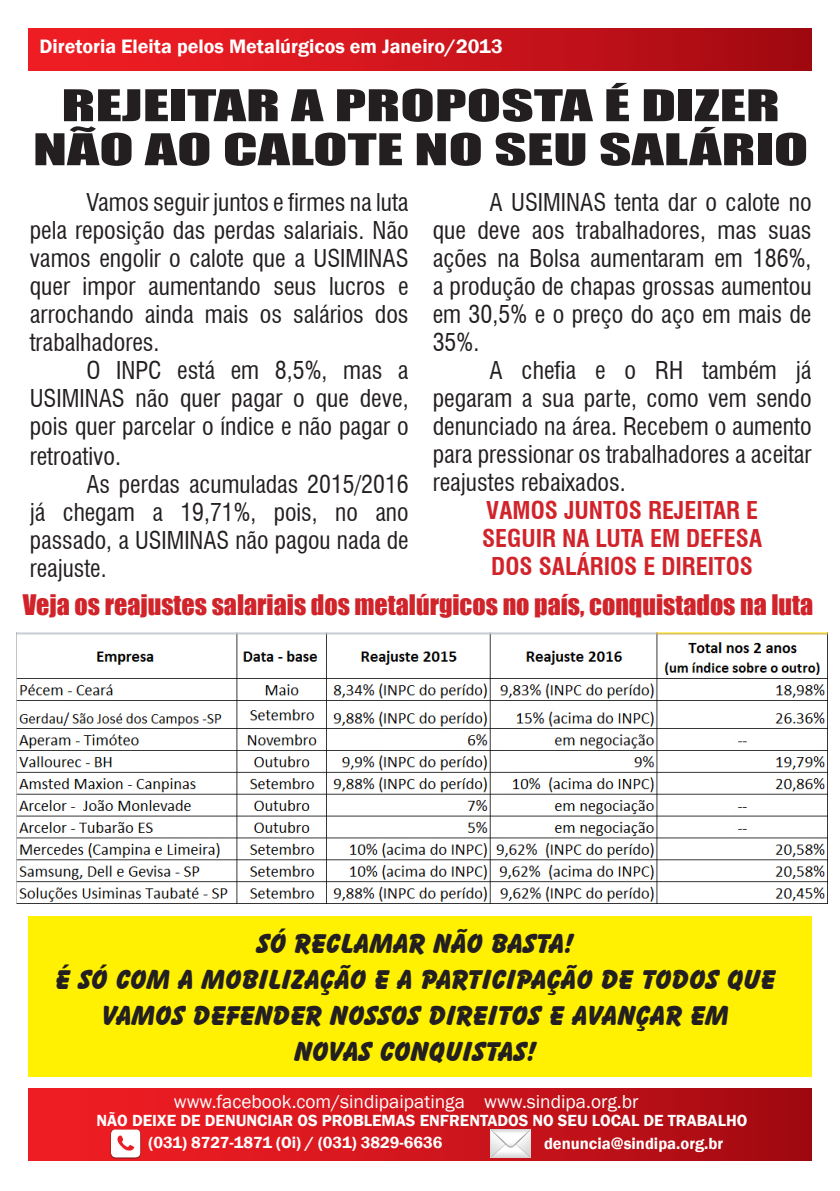
<style>
.page{position:relative;width:840px;height:1191px;background:#fff}
.page>*{position:absolute;margin:0;border:0;box-sizing:border-box;transform-origin:0 0}
.Titulo_principal{font:40.4px/44px "Impact";color:#231f20;text-align:center;scale:1.56 1}
.Titulo_principal-2{font:800 28px/36px "Balloon BT";color:#231f20;text-align:center;scale:1.06 1}
.t1{font:26px "Impact";color:#d1232a}
.Corpo_texto{font:condensed 24px/28px "Swiss 721 BT";color:#231f20;text-align:justify}
.Corpo_texto-2{font:700 condensed 24px "Swiss 721 BT";color:#d1232a}
.t2{font:600 20px "Franklin Gothic";color:#fff}
.t3{font:19.4px "Franklin Gothic";color:#fff}
.t4{font:600 16.6px "Franklin Gothic";color:#fff}
</style>
<div class="page">
<div style="left:28px;top:916px;width:782px;height:161px;background:#fff101"></div>
<div style="left:28px;top:28px;width:783px;height:42px;background:linear-gradient(to right,#f71f26,#a50a12)"></div>
<div style="left:28px;top:1088px;width:782px;height:72px;background:linear-gradient(to right,#f71f26,#a60a13)"></div>
<img style="left:490px;top:1129px;width:40px;height:28px">
<img style="left:110px;top:1127px;width:31px;height:31px">
<img style="left:16px;top:632px;width:811px;height:271px">
<p class="t2" style="left:39px;top:34px;width:464px">Diretoria Eleita pelos Metalúrgicos em Janeiro/2013</p>
<p class="Titulo_principal" style="left:33px;top:82px;width:498px">REJEITAR A PROPOSTA É DIZER<br>NÃO AO CALOTE NO SEU SALÁRIO</p>
<p class="Corpo_texto" style="left:30px;top:188px;width:380px;text-indent:57px">Vamos seguir juntos e firmes na luta pela reposição das perdas salariais. Não vamos engolir o calote que a USIMINAS quer impor aumentando seus lucros e arrochando ainda mais os salários dos trabalhadores.</p>
<p class="Corpo_texto" style="left:30px;top:355px;width:380px;line-height:28.6px;text-indent:57px">O INPC está em 8,5%, mas a USIMINAS não quer pagar o que deve, pois quer parcelar o índice e não pagar o retroativo.</p>
<p class="Corpo_texto" style="left:30px;top:470px;width:380px;text-indent:57px">As perdas acumuladas 2015/2016 já chegam a 19,71%, pois, no ano passado, a USIMINAS não pagou nada de reajuste.</p>
<p class="Corpo_texto" style="left:432px;top:188px;width:380px;text-indent:57px">A USIMINAS tenta dar o calote no que deve aos trabalhadores, mas suas ações na Bolsa aumentaram em 186%, a produção de chapas grossas aumentou em 30,5% e o preço do aço em mais de 35%.</p>
<p class="Corpo_texto" style="left:432px;top:356px;width:380px;text-indent:57px">A chefia e o RH também já pegaram a sua parte, como vem sendo denunciado na área. Recebem o aumento para pressionar os trabalhadores a aceitar reajustes rebaixados.</p>
<p class="Corpo_texto-2" style="left:486px;top:495px;width:273px">VAMOS JUNTOS REJEITAR E</p>
<p class="Corpo_texto-2" style="left:482px;top:523px;width:281px">SEGUIR NA LUTA EM DEFESA</p>
<p class="Corpo_texto-2" style="left:491px;top:551px;width:263px">DOS SALÁRIOS E DIREITOS</p>
<p class="t1" style="left:23px;top:584px;width:791px">Veja os reajustes salariais dos metalúrgicos no país, conquistados na luta</p>
<p class="Titulo_principal-2" style="left:257px;top:924px;width:300px">SÓ RECLAMAR NÃO BASTA!</p>
<p class="Titulo_principal-2" style="left:55px;top:960px;width:680px">É só COM A MOBILIZAÇÃO E A PARTICIPAÇÃO DE TODOS QUE<br>VAMOS DEFENDER NOSSOS DIREITOS E aVANÇAR EM</p>
<p class="Titulo_principal-2" style="left:294px;top:1032px;width:230px">NOVAS CONQUISTAS!</p>
<p class="t3" style="left:174px;top:1089px;width:466px">www.facebook.com/sindipaipatinga www.sindipa.org.br</p>
<p class="t4" style="left:96px;top:1110px;width:652px">NÃO DEIXE DE DENUNCIAR OS PROBLEMAS ENFRENTADOS NO SEU LOCAL DE TRABALHO</p>
<p class="t4" style="left:148px;top:1132px;width:295px">(031) 8727-1871 (Oi) / (031) 3829-6636</p>
<p class="t4" style="left:543px;top:1132px;width:181px">denuncia@sindipa.org.br</p>
</div>
